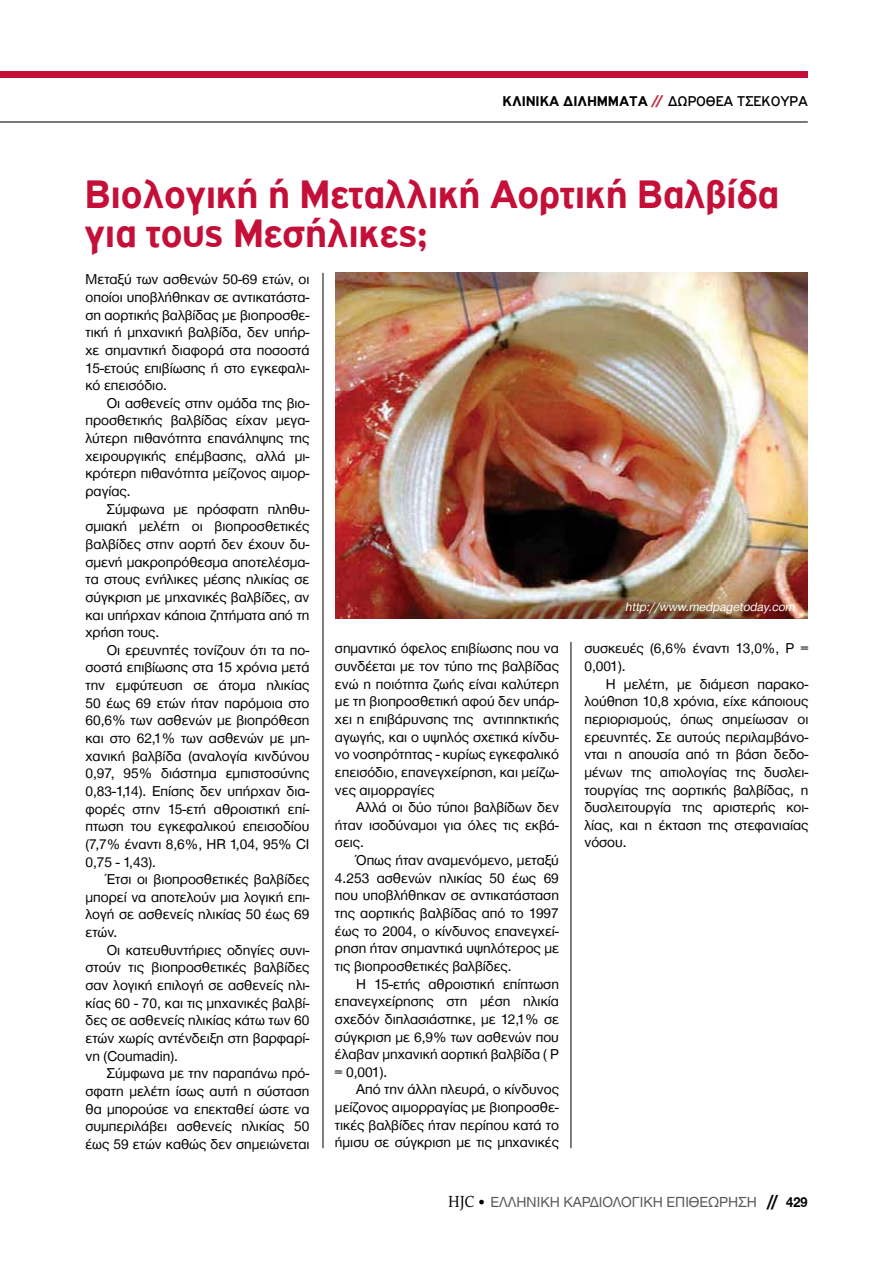
<style>
.page{position:relative;width:893px;height:1263px;background:#fff}
.page>*{position:absolute;margin:0;border:0;box-sizing:border-box;transform-origin:0 0}
.t1{font:700 42px/39px "PF Highway Gothic";letter-spacing:-.02em;color:#c41039}
.t2{font:15px "Helvetica Neue Greek";color:#58595b}
.t3{font:700 15px "PF Highway Gothic";color:#000}
.t4{font:14.7px/17.7px "Helvetica Neue Greek";color:#000;text-align:justify}
.t5{font:italic 12.75px "Helvetica Neue Greek";color:#fff}
.s1{color:#c5253b}
.s2{font-weight:400}
.s3{font-family:"PF Archive Pro";font-size:16.5px;color:#000}
.s4{color:#000}
.s5{font-family:"Futura TGR";font-weight:700;font-size:16.5px;color:#000}
.s6{font-weight:700;color:#000}
</style>
<div class="page">
<hr style="left:323px;top:273px;width:1px;height:875px;background:#000">
<hr style="left:571px;top:642px;width:1px;height:506px;background:#000">
<div style="left:0;top:72px;width:808px;height:6px;background:#c41039"></div>
<hr style="left:0;top:121px;width:808px;height:1px;background:#000">
<img style="left:335px;top:272px;width:473px;height:347px">
<p class="t3" style="left:502px;top:93px;width:307px">ΚΛΙΝΙΚΑ ΔΙΛΗΜΜΑΤΑ <span class="s1">//</span> <span class="s2">ΔΩΡΟΘΕΑ ΤΣΕΚΟΥΡΑ</span></p>
<h1 class="t1" style="left:85px;top:175px;width:696px">Βιολογική ή Μεταλλική Αορτική Βαλβίδα για τους Μεσήλικες;</h1>
<p class="t4" style="left:86px;top:271px;width:225px">Μεταξύ των ασθενών 50-69 ετών, οι οποίοι υποβλήθηκαν σε αντικατάστα&shy;ση αορτικής βαλβίδας με βιοπροσθε&shy;τική ή μηχανική βαλβίδα, δεν υπήρ&shy;χε σημαντική διαφορά στα ποσοστά 15-ετούς επιβίωσης ή στο εγκεφαλι&shy;κό επεισόδιο.</p>
<p class="t4" style="left:86px;top:394px;width:225px;text-indent:21px">Οι ασθενείς στην ομάδα της βιο&shy;προσθετικής βαλβίδας είχαν μεγα&shy;λύτερη πιθανότητα επανάληψης της χειρουργικής επέμβασης, αλλά μι&shy;κρότερη πιθανότητα μείζονος αιμορ&shy;ραγίας.</p>
<p class="t4" style="left:86px;top:500px;width:225px;text-indent:21px">Σύμφωνα με πρόσφατη πληθυ&shy;σμιακή μελέτη οι βιοπροσθετικές βαλβίδες στην αορτή δεν έχουν δυ&shy;σμενή μακροπρόθεσμα αποτελέσμα&shy;τα στους ενήλικες μέσης ηλικίας σε σύγκριση με μηχανικές βαλβίδες, αν και υπήρχαν κάποια ζητήματα από τη χρήση τους.</p>
<p class="t4" style="left:86px;top:641px;width:225px;text-indent:21px">Οι ερευνητές τονίζουν ότι τα πο&shy;σοστά επιβίωσης στα 15 χρόνια μετά την εμφύτευση σε άτομα ηλικίας 50 έως 69 ετών ήταν παρόμοια στο 60,6% των ασθενών με βιοπρόθεση και στο 62,1% των ασθενών με μη&shy;χανική βαλβίδα (αναλογία κινδύνου 0,97, 95% διάστημα εμπιστοσύνης 0,83-1,14). Επίσης δεν υπήρχαν δια&shy;φορές στην 15-ετή αθροιστική επί&shy;πτωση του εγκεφαλικού επεισοδίου (7,7% έναντι 8,6%, HR 1,04, 95% CI 0,75 - 1,43).</p>
<p class="t4" style="left:86px;top:870px;width:225px;text-indent:21px">Έτσι οι βιοπροσθετικές βαλβίδες μπορεί να αποτελούν μια λογική επι&shy;λογή σε ασθενείς ηλικίας 50 έως 69 ετών.</p>
<p class="t4" style="left:86px;top:941px;width:225px;text-indent:21px">Οι κατευθυντήριες οδηγίες συνι&shy;στούν τις βιοπροσθετικές βαλβίδες σαν λογική επιλογή σε ασθενείς ηλι&shy;κίας 60 - 70, και τις μηχανικές βαλβί&shy;δες σε ασθενείς ηλικίας κάτω των 60 ετών χωρίς αντένδειξη στη βαρφαρί&shy;νη (Coumadin).</p>
<p class="t4" style="left:86px;top:1064px;width:225px;text-indent:21px">Σύμφωνα με την παραπάνω πρό&shy;σφατη μελέτη ίσως αυτή η σύσταση θα μπορούσε να επεκταθεί ώστε να συμπεριλάβει ασθενείς ηλικίας 50 έως 59 ετών καθώς δεν σημειώνεται</p>
<p class="t4" style="left:335px;top:640px;width:225px">σημαντικό όφελος επιβίωσης που να συνδέεται με τον τύπο της βαλβίδας ενώ η ποιότητα ζωής είναι καλύτερη με τη βιοπροσθετική αφού δεν υπάρ&shy;χει η επιβάρυνσης της αντιπηκτικής αγωγής, και ο υψηλός σχετικά κίνδυ&shy;νο νοσηρότητας - κυρίως εγκεφαλικό επεισόδιο, επανεγχείρηση, και μείζω&shy;νες αιμορραγίες</p>
<p class="t4" style="left:335px;top:798px;width:225px;text-indent:21px">Αλλά οι δύο τύποι βαλβίδων δεν ήταν ισοδύναμοι για όλες τις εκβά&shy;σεις.</p>
<p class="t4" style="left:335px;top:851px;width:225px;text-indent:21px">Όπως ήταν αναμενόμενο, μεταξύ 4.253 ασθενών ηλικίας 50 έως 69 που υποβλήθηκαν σε αντικατάσταση της αορτικής βαλβίδας από το 1997 έως το 2004, ο κίνδυνος επανεγχεί&shy;ρηση ήταν σημαντικά υψηλότερος με τις βιοπροσθετικές βαλβίδες.</p>
<p class="t4" style="left:335px;top:975px;width:225px;text-indent:21px">Η 15-ετής αθροιστική επίπτωση επανεγχείρησης στη μέση ηλικία σχεδόν διπλασιάστηκε, με 12,1% σε σύγκριση με 6,9% των ασθενών που έλαβαν μηχανική αορτική βαλβίδα ( P = 0,001).</p>
<p class="t4" style="left:335px;top:1081px;width:225px;text-indent:21px">Από την άλλη πλευρά, ο κίνδυνος μείζονος αιμορραγίας με βιοπροσθε&shy;τικές βαλβίδες ήταν περίπου κατά το ήμισυ σε σύγκριση με τις μηχανικές</p>
<p class="t5" style="left:625px;top:600px;width:174px">http://www.medpagetoday.com</p>
<p class="t4" style="left:584px;top:640px;width:225px">συσκευές (6,6% έναντι 13,0%, Ρ =<br>0,001).</p>
<p class="t4" style="left:584px;top:675px;width:225px;text-indent:21px">Η μελέτη, με διάμεση παρακο&shy;λούθηση 10,8 χρόνια, είχε κάποιους περιορισμούς, όπως σημείωσαν οι ερευνητές. Σε αυτούς περιλαμβάνο&shy;νται η απουσία από τη βάση δεδο&shy;μένων της αιτιολογίας της δυσλει&shy;τουργίας της αορτικής βαλβίδας, η δυσλειτουργία της αριστερής κοι&shy;λίας, και η έκταση της στεφανιαίας νόσου.</p>
<p class="t2" style="left:448px;top:1194px;width:361px"><span class="s3">HJC</span> <span class="s4">•</span> EΛΛΗΝΙΚΗ ΚΑΡΔΙΟΛΟΓΙΚΗ ΕΠΙΘΕΩΡΗΣΗ <span class="s5">//</span> <span class="s6">429</span></p>
</div>
